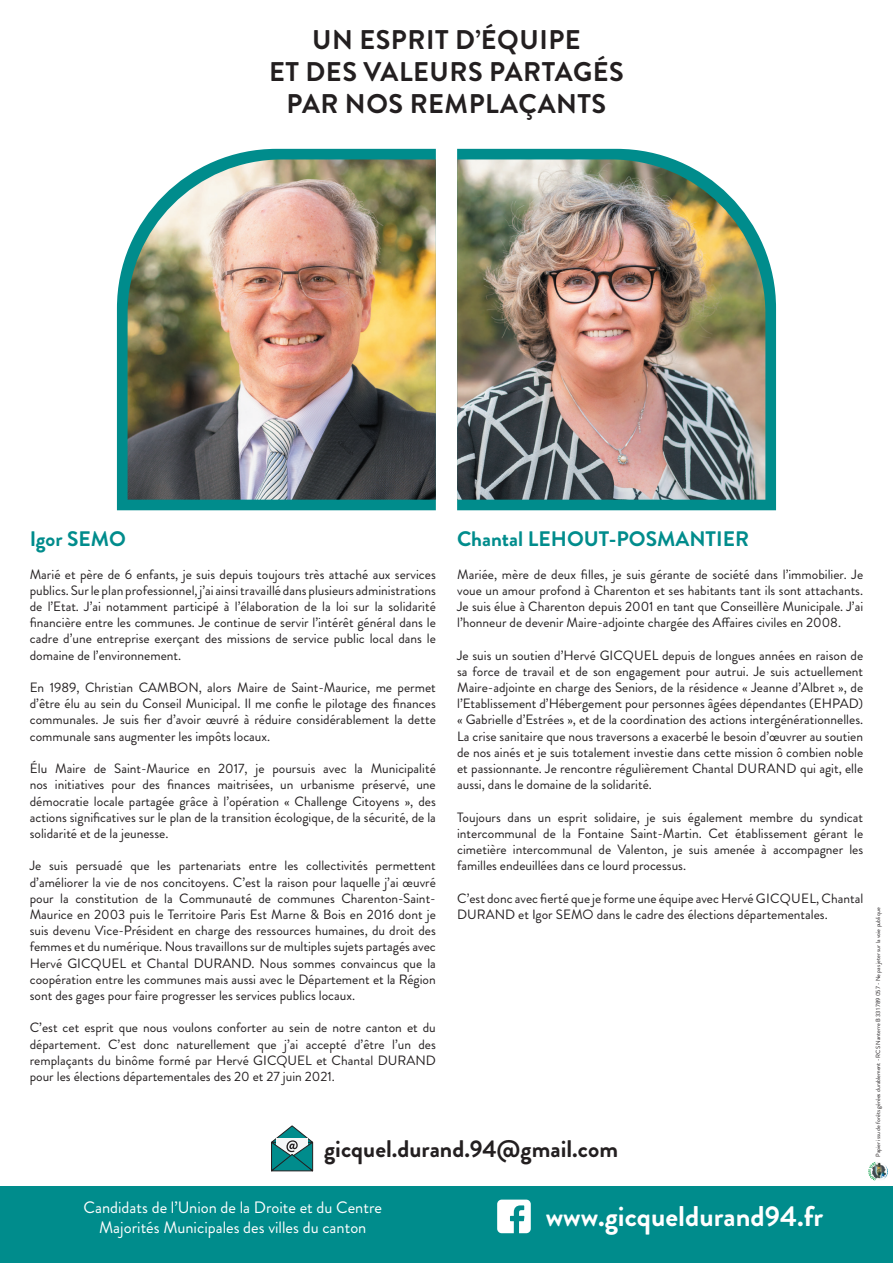
<style>
.page{position:relative;width:893px;height:1263px;background:#fff}
.page>*{position:absolute;margin:0;border:0;box-sizing:border-box;transform-origin:0 0}
.t1{font:700 28.5px "Brandon Grotesque";color:#fff}
.t2{font:700 27px/32.4px "Brandon Grotesque";letter-spacing:.02em;color:#231f20;text-align:center}
.t3{font:700 24px "Brandon Grotesque";color:#231f20}
.t4{font:700 21px "Brandon Grotesque";color:#008c8c}
.t5{font:16.5px/19.8px "Brandon Grotesque";color:#fff;text-align:center}
.t6{font:13.5px/16.2px "Brandon Grotesque";color:#231f20;text-align:justify}
.t7{font:6px "Brandon Grotesque";color:#231f20}
</style>
<div class="page">
<svg style="left:117px;top:149px;width:319px;height:361px;fill:#008c8c"></svg>
<svg style="left:457px;top:149px;width:319px;height:361px;fill:#008c8c"></svg>
<img style="left:128px;top:159px;width:308px;height:341px">
<img style="left:457px;top:159px;width:308px;height:341px">
<svg style="left:271px;top:1125px;width:43px;height:47px"></svg>
<div style="left:0;top:1186px;width:893px;height:77px;background:#008c8c"></div>
<svg style="left:497px;top:1199px;width:34px;height:34px"></svg>
<img style="left:876px;top:1162px;width:12px;height:17px">
<svg style="left:886px;top:1168px;width:2px;height:7px"></svg>
<img style="left:868px;top:1162px;width:8px;height:16px">
<h2 class="t2" style="left:269px;top:24px;width:356px">UN ESPRIT D’ÉQUIPE<br>ET DES VALEURS PARTAGÉS<br>PAR NOS REMPLAÇANTS</h2>
<h3 class="t4" style="left:30px;top:524px;width:98px">Igor SEMO</h3>
<p class="t6" style="left:30px;top:566px;width:408px">Marié et père de 6 enfants, je suis depuis toujours très attaché aux services publics. Sur le plan professionnel, j’ai ainsi travaillé dans plusieurs administrations de l’Etat. J’ai notamment participé à l’élaboration de la loi sur la solidarité financière entre les communes. Je continue de servir l’intérêt général dans le cadre d’une entreprise exerçant des missions de service public local dans le domaine de l’environnement.</p>
<p class="t6" style="left:30px;top:679px;width:408px">En 1989, Christian CAMBON, alors Maire de Saint-Maurice, me permet d’être élu au sein du Conseil Municipal. Il me confie le pilotage des finances communales. Je suis fier d’avoir œuvré à réduire considérablement la dette communale sans augmenter les impôts locaux.</p>
<p class="t6" style="left:30px;top:760px;width:408px">Élu Maire de Saint-Maurice en 2017, je poursuis avec la Municipalité nos initiatives pour des finances maitrisées, un urbanisme préservé, une démocratie locale partagée grâce à l’opération « Challenge Citoyens », des actions significatives sur le plan de la transition écologique, de la sécurité, de la solidarité et de la jeunesse.</p>
<p class="t6" style="left:30px;top:858px;width:408px">Je suis persuadé que les partenariats entre les collectivités permettent d’améliorer la vie de nos concitoyens. C’est la raison pour laquelle j’ai œuvré pour la constitution de la Communauté de communes Charenton-Saint-Maurice en 2003 puis le Territoire Paris Est Marne &amp; Bois en 2016 dont je suis devenu Vice-Président en charge des ressources humaines, du droit des femmes et du numérique. Nous travaillons sur de multiples sujets partagés avec Hervé GICQUEL et Chantal DURAND. Nous sommes convaincus que la coopération entre les communes mais aussi avec le Département et la Région sont des gages pour faire progresser les services publics locaux.</p>
<p class="t6" style="left:30px;top:1020px;width:408px">C’est cet esprit que nous voulons conforter au sein de notre canton et du département. C’est donc naturellement que j’ai accepté d’être l’un des remplaçants du binôme formé par Hervé GICQUEL et Chantal DURAND pour les élections départementales des 20 et 27 juin 2021.</p>
<h3 class="t4" style="left:457px;top:524px;width:293px">Chantal LEHOUT-POSMANTIER</h3>
<p class="t6" style="left:457px;top:566px;width:408px">Mariée, mère de deux filles, je suis gérante de société dans l’immobilier. Je voue un amour profond à Charenton et ses habitants tant ils sont attachants.<br>Je suis élue à Charenton depuis 2001 en tant que Conseillère Municipale. J’ai l’honneur de devenir Maire-adjointe chargée des Affaires civiles en 2008.</p>
<p class="t6" style="left:457px;top:647px;width:408px">Je suis un soutien d’Hervé GICQUEL depuis de longues années en raison de sa force de travail et de son engagement pour autrui. Je suis actuellement Maire-adjointe en charge des Seniors, de la résidence « Jeanne d’Albret », de l’Etablissement d’Hébergement pour personnes âgées dépendantes (EHPAD) « Gabrielle d’Estrées », et de la coordination des actions intergénérationnelles.<br>La crise sanitaire que nous traversons a exacerbé le besoin d’œuvrer au soutien de nos ainés et je suis totalement investie dans cette mission ô combien noble et passionnante. Je rencontre régulièrement Chantal DURAND qui agit, elle aussi, dans le domaine de la solidarité.</p>
<p class="t6" style="left:457px;top:809px;width:408px">Toujours dans un esprit solidaire, je suis également membre du syndicat intercommunal de la Fontaine Saint-Martin. Cet établissement gérant le cimetière intercommunal de Valenton, je suis amenée à accompagner les familles endeuillées dans ce lourd processus.</p>
<p class="t6" style="left:457px;top:890px;width:408px">C’est donc avec fierté que je forme une équipe avec Hervé GICQUEL, Chantal<br>DURAND et Igor SEMO dans le cadre des élections départementales.</p>
<h3 class="t3" style="left:324px;top:1132px;width:295px">gicquel.durand.94@gmail.com</h3>
<p class="t7" style="left:874px;top:1157px;width:250px;rotate:-90deg">Papier issu de forêts gérées durablement - RCS Nanterre B 331 789 057 - Ne pas jeter sur la voie publique</p>
<p class="t5" style="left:84px;top:1198px;width:300px">Candidats de l’Union de la Droite et du Centre<br>Majorités Municipales des villes du canton</p>
<h1 class="t1" style="left:546px;top:1197px;width:279px">www.gicqueldurand94.fr</h1>
</div>
